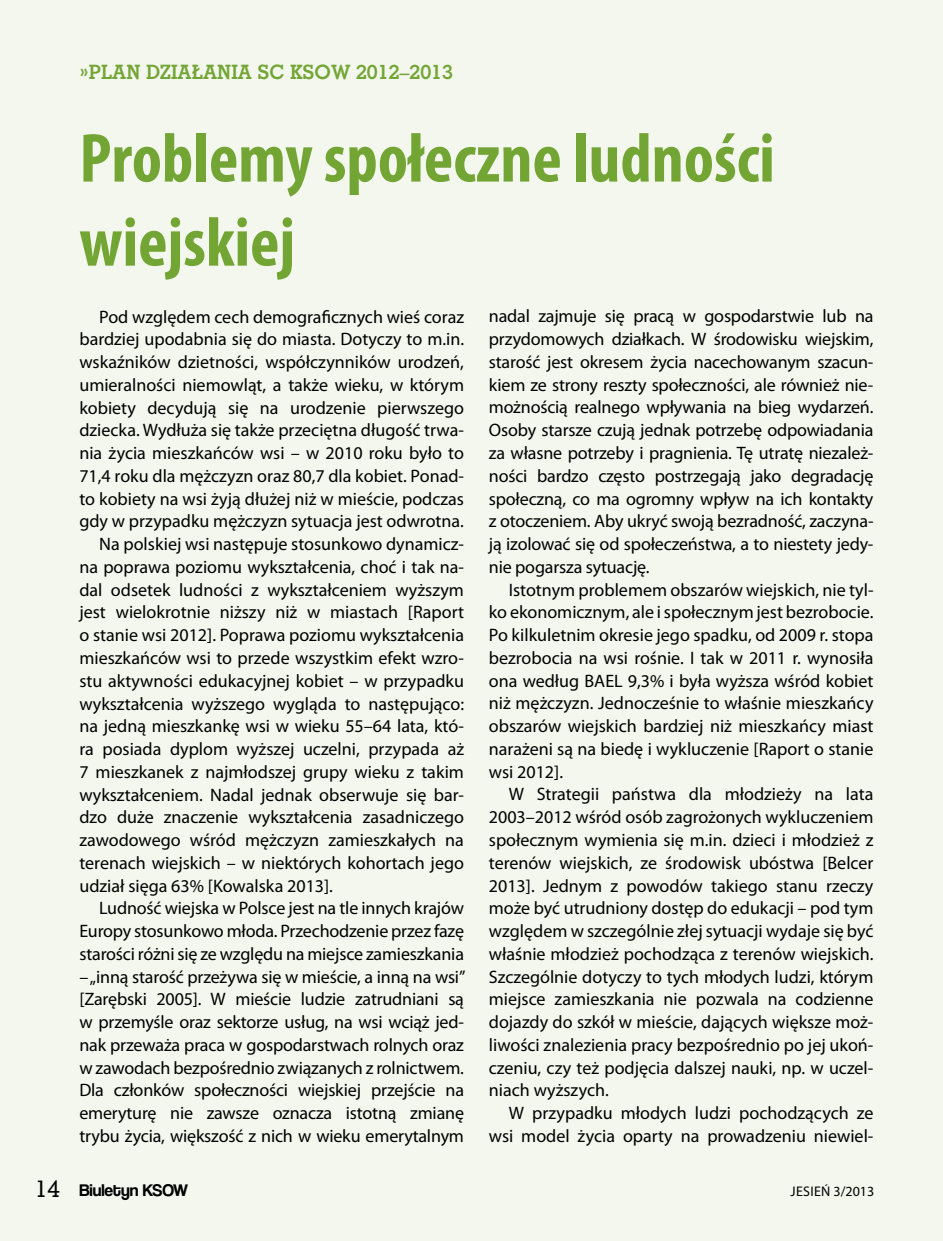
<style>
.page{position:relative;width:943px;height:1241px;background:#fff}
.page>*{position:absolute;margin:0;border:0;box-sizing:border-box;transform-origin:0 0}
.t1{font:700 condensed 70px/84px "Myriad Pro";color:#73a534}
.t2{font:18.03px/22.8px "Myriad Pro";color:#000;text-align:justify}
.t3{font:700 18.03px "Stymie PL";color:#73a534}
.t4{font:17.5px "Coolvetica Rg";color:#000}
.t5{font:14px "Myriad Pro";letter-spacing:.02em;color:#000}
.s1{font-family:"Stymie Md PL";font-size:21px}
</style>
<div class="page">
<div style="left:0;top:0;width:943px;height:1240px;background:#f3f7ee"></div>
<p class="t3" style="left:79px;top:60px;width:375px">»PLAN DZIAŁANIA SC KSOW 2012–2013</p>
<h1 class="t1" style="left:79px;top:115px;width:697px">Problemy społeczne ludności wiejskiej</h1>
<p class="t2" style="left:99px;top:305px;width:366px">Pod względem cech demograficznych wieś coraz</p>
<p class="t2" style="left:79px;top:327px;width:386px">bardziej upodabnia się do miasta. Dotyczy to m.in.</p>
<p class="t2" style="left:79px;top:350px;width:386px">wskaźników dzietności, współczynników urodzeń,</p>
<p class="t2" style="left:79px;top:373px;width:386px">umieralności niemowląt, a także wieku, w którym</p>
<p class="t2" style="left:79px;top:396px;width:386px">kobiety decydują się na urodzenie pierwszego</p>
<p class="t2" style="left:79px;top:418px;width:386px">dziecka. Wydłuża się także przeciętna długość trwa-</p>
<p class="t2" style="left:79px;top:441px;width:386px">nia życia mieszkańców wsi – w 2010 roku było to</p>
<p class="t2" style="left:79px;top:464px;width:386px">71,4 roku dla mężczyzn oraz 80,7 dla kobiet. Ponad-</p>
<p class="t2" style="left:79px;top:487px;width:386px">to kobiety na wsi żyją dłużej niż w mieście, podczas</p>
<p class="t2" style="left:79px;top:509px;width:386px">gdy w przypadku mężczyzn sytuacja jest odwrotna.</p>
<p class="t2" style="left:99px;top:532px;width:366px">Na polskiej wsi następuje stosunkowo dynamicz-</p>
<p class="t2" style="left:79px;top:555px;width:386px">na poprawa poziomu wykształcenia, choć i tak na-</p>
<p class="t2" style="left:79px;top:578px;width:386px">dal odsetek ludności z wykształceniem wyższym</p>
<p class="t2" style="left:79px;top:600px;width:386px">jest wielokrotnie niższy niż w miastach [Raport</p>
<p class="t2" style="left:79px;top:623px;width:386px">o stanie wsi 2012]. Poprawa poziomu wykształcenia</p>
<p class="t2" style="left:79px;top:646px;width:386px">mieszkańców wsi to przede wszystkim efekt wzro-</p>
<p class="t2" style="left:79px;top:669px;width:386px">stu aktywności edukacyjnej kobiet – w przypadku</p>
<p class="t2" style="left:79px;top:691px;width:386px">wykształcenia wyższego wygląda to następująco:</p>
<p class="t2" style="left:79px;top:714px;width:386px">na jedną mieszkankę wsi w wieku 55–64 lata, któ-</p>
<p class="t2" style="left:79px;top:737px;width:386px">ra posiada dyplom wyższej uczelni, przypada aż</p>
<p class="t2" style="left:79px;top:760px;width:386px">7 mieszkanek z najmłodszej grupy wieku z takim</p>
<p class="t2" style="left:79px;top:782px;width:386px">wykształceniem. Nadal jednak obserwuje się bar-</p>
<p class="t2" style="left:79px;top:805px;width:386px">dzo duże znaczenie wykształcenia zasadniczego</p>
<p class="t2" style="left:79px;top:828px;width:386px">zawodowego wśród mężczyzn zamieszkałych na</p>
<p class="t2" style="left:79px;top:851px;width:386px">terenach wiejskich – w niektórych kohortach jego</p>
<p class="t2" style="left:79px;top:873px;width:255px">udział sięga 63% [Kowalska 2013].</p>
<p class="t2" style="left:99px;top:896px;width:366px">Ludność wiejska w Polsce jest na tle innych krajów</p>
<p class="t2" style="left:79px;top:919px;width:386px">Europy stosunkowo młoda. Przechodzenie przez fazę</p>
<p class="t2" style="left:79px;top:942px;width:386px">starości różni się ze względu na miejsce zamieszkania</p>
<p class="t2" style="left:79px;top:964px;width:387px">– „inną starość przeżywa się w mieście, a inną na wsi” [Zarębski 2005]. W mieście ludzie zatrudniani są w przemyśle oraz sektorze usług, na wsi wciąż jed&shy;nak przeważa praca w gospodarstwach rolnych oraz w zawodach bezpośrednio związanych z rolnictwem.<br>Dla członków społeczności wiejskiej przejście na emeryturę nie zawsze oznacza istotną zmianę trybu życia, większość z nich w wieku emerytalnym</p>
<p class="t2" style="left:489px;top:305px;width:386px">nadal zajmuje się pracą w gospodarstwie lub na przydomowych działkach. W środowisku wiejskim, starość jest okresem życia nacechowanym szacun&shy;kiem ze strony reszty społeczności, ale również nie&shy;możnością realnego wpływania na bieg wydarzeń.<br>Osoby starsze czują jednak potrzebę odpowiadania za własne potrzeby i pragnienia. Tę utratę niezależ&shy;ności bardzo często postrzegają jako degradację społeczną, co ma ogromny wpływ na ich kontakty z otoczeniem. Aby ukryć swoją bezradność, zaczyna&shy;ją izolować się od społeczeństwa, a to niestety jedy&shy;nie pogarsza sytuację.</p>
<p class="t2" style="left:489px;top:577px;width:386px;text-indent:20px">Istotnym problemem obszarów wiejskich, nie tyl&shy;ko ekonomicznym, ale i społecznym jest bezrobocie.<br>Po kilkuletnim okresie jego spadku, od 2009 r. stopa bezrobocia na wsi rośnie. I tak w 2011 r. wynosiła ona według BAEL</p>
<p class="t2" style="left:489px;top:668px;width:386px;text-indent:139px">9,3% i była wyższa wśród kobiet niż mężczyzn. Jednocześnie to właśnie mieszkańcy obszarów wiejskich bardziej niż mieszkańcy miast narażeni są na biedę i wykluczenie [Raport o stanie wsi 2012].</p>
<p class="t2" style="left:489px;top:782px;width:386px;text-indent:20px">W Strategii państwa dla młodzieży na lata 2003–2012 wśród osób zagrożonych wykluczeniem społecznym wymienia się m.in. dzieci i młodzież z terenów wiejskich, ze środowisk ubóstwa [Belcer 2013]. Jednym z powodów takiego stanu rzeczy może być utrudniony dostęp do edukacji – pod tym względem w szczególnie złej sytuacji wydaje się być właśnie młodzież pochodząca z terenów wiejskich.<br>Szczególnie dotyczy to tych młodych ludzi, którym miejsce zamieszkania nie pozwala na codzienne dojazdy do szkół w mieście, dających większe moż&shy;liwości znalezienia pracy bezpośrednio po jej ukoń&shy;czeniu, czy też podjęcia dalszej nauki, np. w uczel&shy;niach wyższych.</p>
<p class="t2" style="left:489px;top:1101px;width:386px;text-align:right">W przypadku młodych ludzi pochodzących ze wsi model życia oparty na prowadzeniu niewiel-</p>
<p class="t4" style="left:35px;top:1179px;width:155px"><span class="s1">14</span> Biuletyn KSOW</p>
<p class="t5" style="left:790px;top:1182px;width:85px">jesień 3/2013</p>
</div>
